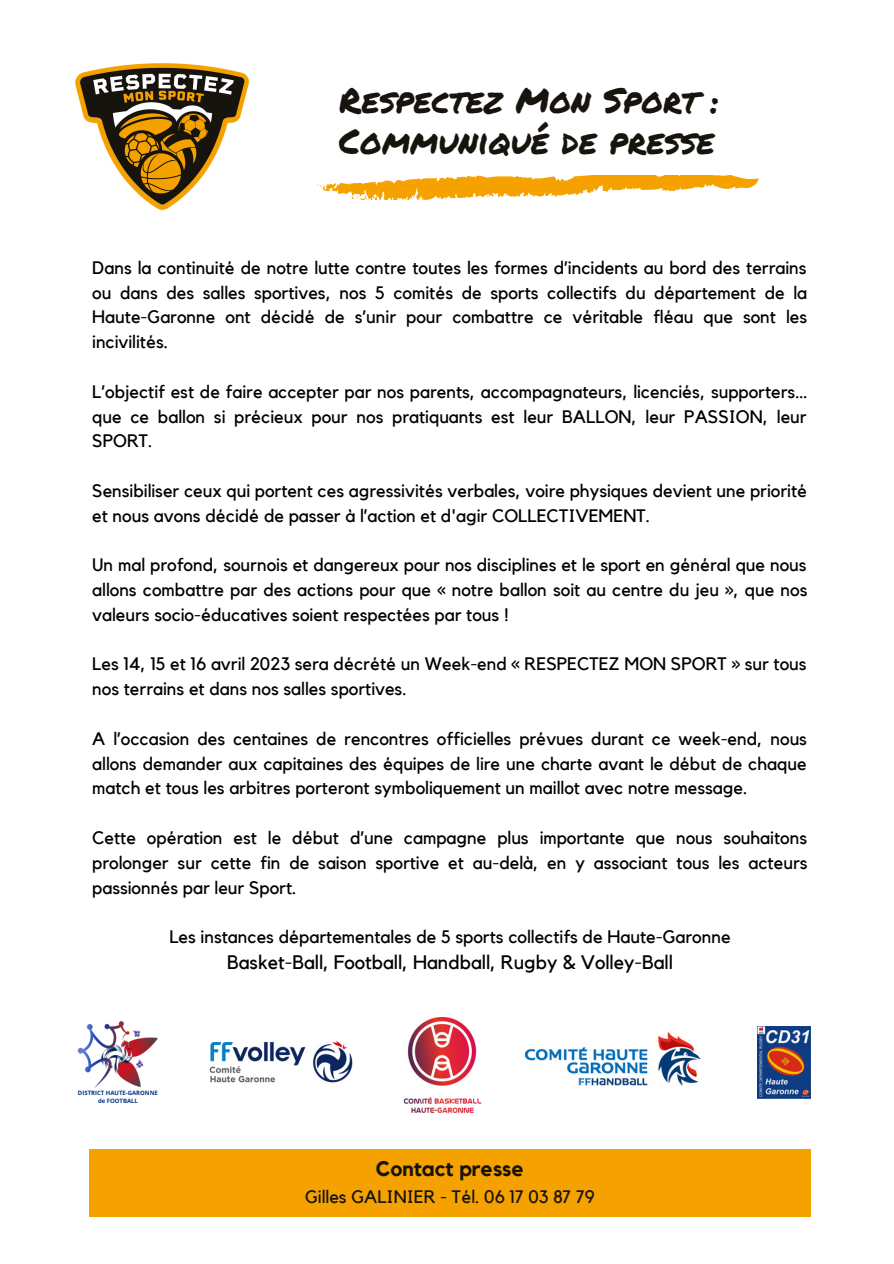
<style>
.page{position:relative;width:894px;height:1264px;background:#fff}
.page>*{position:absolute;margin:0;border:0;box-sizing:border-box;transform-origin:0 0}
.t1{font:34.5px/40.5px "Permanent Marker";color:#17130d}
.t2{font:700 21px "Kollektif";color:#17130d}
.t3{font:19.5px "Kollektif";color:#000}
.t4{font:18px/24.8px "Kollektif";color:#000;text-align:justify}
.t5{font:18px "Kollektif";color:#17130d}
.t6{font:700 6px/7.9px "Open Sans";color:#063484;text-align:center}
</style>
<div class="page">
<img style="left:77px;top:1021px;width:81px;height:67px">
<img style="left:75px;top:63px;width:174px;height:147px">
<img style="left:525px;top:1032px;width:176px;height:54px">
<img style="left:209px;top:1041px;width:144px;height:42px">
<img style="left:757px;top:1026px;width:52px;height:72px">
<img style="left:403px;top:1017px;width:79px;height:95px">
<svg style="left:317px;top:176px;width:441px;height:24px"></svg>
<div style="left:89px;top:1149px;width:721px;height:67px;background:#f5a201"></div>
<h1 class="t1" style="left:339px;top:79px;width:381px">Respectez Mon Sport :<br>Communiqué de presse</h1>
<p class="t4" style="left:92px;top:256px;width:716px">Dans la continuité de notre lutte contre toutes les formes d’incidents au bord des terrains ou dans des salles sportives, nos 5 comités de sports collectifs du département de la Haute-Garonne ont décidé de s’unir pour combattre ce véritable fléau que sont les incivilités.</p>
<p class="t4" style="left:92px;top:380px;width:716px">L’objectif est de faire accepter par nos parents, accompagnateurs, licenciés, supporters… que ce ballon si précieux pour nos pratiquants est leur BALLON, leur PASSION, leur SPORT.</p>
<p class="t4" style="left:92px;top:479px;width:716px">Sensibiliser ceux qui portent ces agressivités verbales, voire physiques devient une priorité et nous avons décidé de passer à l’action et d'agir COLLECTIVEMENT.</p>
<p class="t4" style="left:92px;top:553px;width:716px">Un mal profond, sournois et dangereux pour nos disciplines et le sport en général que nous allons combattre par des actions pour que « notre ballon soit au centre du jeu », que nos valeurs socio-éducatives soient respectées par tous !</p>
<p class="t4" style="left:92px;top:652px;width:715px">Les 14, 15 et 16 avril 2023 sera décrété un Week-end « RESPECTEZ MON SPORT » sur tous nos terrains et dans nos salles sportives.</p>
<p class="t4" style="left:92px;top:727px;width:716px">A l’occasion des centaines de rencontres officielles prévues durant ce week-end, nous allons demander aux capitaines des équipes de lire une charte avant le début de chaque match et tous les arbitres porteront symboliquement un maillot avec notre message.</p>
<p class="t4" style="left:92px;top:826px;width:716px">Cette opération est le début d’une campagne plus importante que nous souhaitons prolonger sur cette fin de saison sportive et au-delà, en y associant tous les acteurs passionnés par leur Sport.</p>
<p class="t4" style="left:169px;top:925px;width:562px">Les instances départementales de 5 sports collectifs de Haute-Garonne</p>
<p class="t3" style="left:227px;top:953px;width:447px">Basket-Ball, Football, Handball, Rugby &amp; Volley-Ball</p>
<p class="t6" style="left:78px;top:1089px;width:81px">DISTRICT HAUTE-GARONNE de FOOTBALL</p>
<p class="t2" style="left:376px;top:1159px;width:150px">Contact presse</p>
<p class="t5" style="left:305px;top:1187px;width:291px">Gilles GALINIER - Tél. 06 17 03 87 79</p>
</div>
